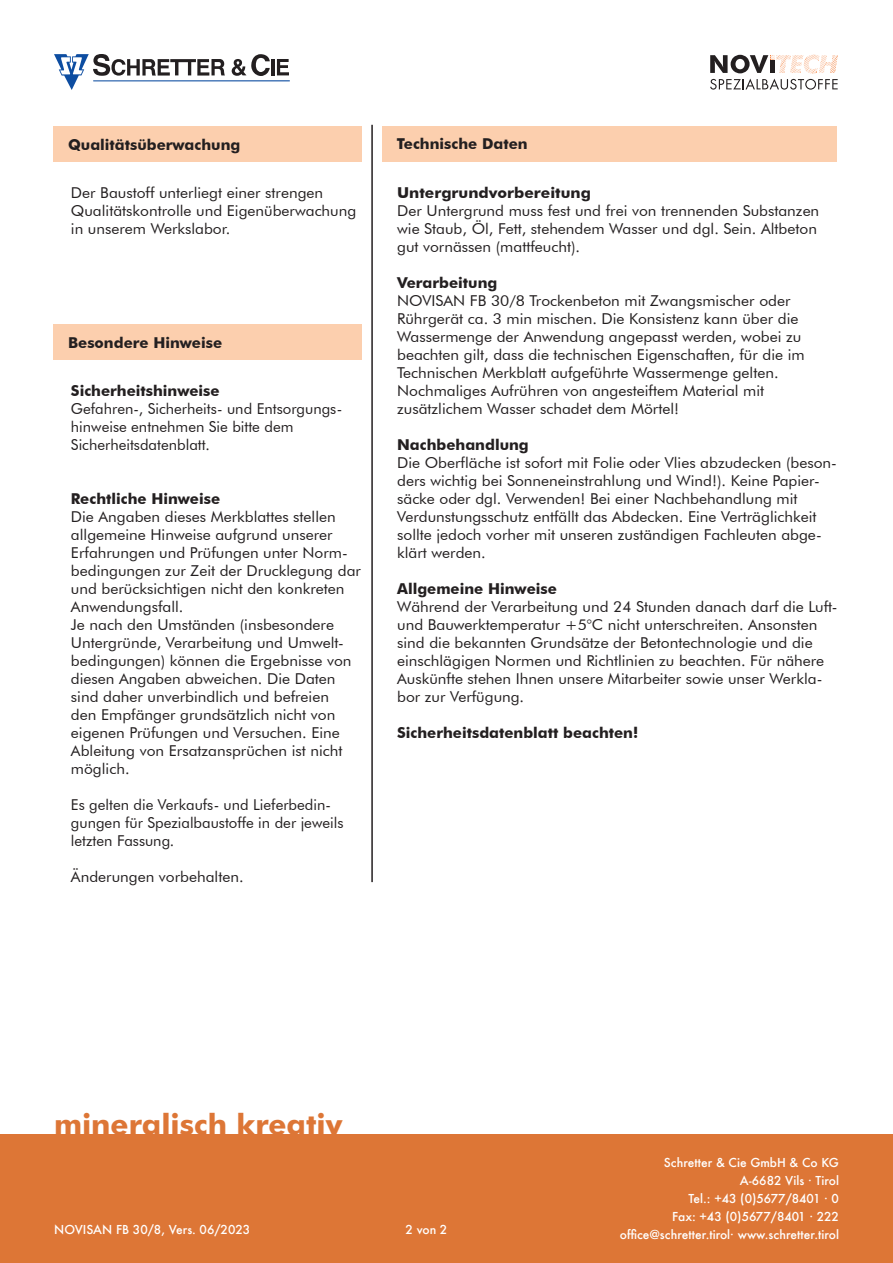
<style>
.page{position:relative;width:893px;height:1263px;background:#fff}
.page>*{position:absolute;margin:0;border:0;box-sizing:border-box;transform-origin:0 0}
.t1{font:700 29.55px "Futura BT";color:#dd7636}
.t2{font:15px/18px "Futura BT";color:#231f20;scale:1.04 1}
.t3{font:15px/18px "Futura BT";color:#231f20}
.t4{font:700 15px "Futura BT";color:#231f20}
.t5{font:700 15px "Futura BT";color:#231f20;scale:1.04 1}
.t6{font:500 12px/18px "Futura";color:#fff;text-align:right}
</style>
<div class="page">
<div style="left:0;top:1134px;width:893px;height:129px;background:#dd7636"></div>
<svg style="left:710px;top:54px;width:128px;height:36px"></svg>
<hr style="left:93px;top:80px;width:197px;height:1px;background:#0d4da1">
<hr style="left:271px;top:59px;width:3px;height:16px;background:#231f20">
<svg style="left:277px;top:59px;width:12px;height:16px"></svg>
<svg style="left:54px;top:54px;width:171px;height:36px"></svg>
<svg style="left:232px;top:54px;width:38px;height:22px"></svg>
<div style="left:54px;top:325px;width:308px;height:35px;background:#fccfae"></div>
<div style="left:54px;top:126px;width:308px;height:36px;background:#fccfae"></div>
<div style="left:383px;top:126px;width:454px;height:35px;background:#fccfae"></div>
<hr style="left:371px;top:125px;width:2px;height:757px;background:#231f20">
<p class="t4" style="left:68px;top:135px;width:174px">Qualitätsüberwachung</p>
<p class="t4" style="left:397px;top:135px;width:132px">Technische Daten</p>
<p class="t2" style="left:71px;top:184px;width:276px">Der Baustoff unterliegt einer strengen<br>Qualitätskontrolle und Eigenüberwachung in unserem Werkslabor.</p>
<p class="t4" style="left:68px;top:334px;width:156px">Besondere Hinweise</p>
<p class="t4" style="left:71px;top:382px;width:150px">Sicherheitshinweise</p>
<p class="t3" style="left:71px;top:400px;width:273px">Gefahren-, Sicherheits- und Entsorgungs&shy;hinweise entnehmen Sie bitte dem</p>
<p class="t3" style="left:71px;top:436px;width:141px">Sicherheitsdatenblatt.</p>
<p class="t4" style="left:71px;top:490px;width:151px">Rechtliche Hinweise</p>
<p class="t2" style="left:71px;top:508px;width:280px">Die Angaben dieses Merkblattes stellen allgemeine Hinweise aufgrund unserer Erfahrungen und Prüfungen unter Norm&shy;bedingungen zur Zeit der Drucklegung dar und berücksichtigen nicht den konkreten Anwendungsfall.</p>
<p class="t2" style="left:71px;top:616px;width:264px">Je nach den Umständen (insbesondere<br>Untergründe, Verarbeitung und Umwelt-</p>
<p class="t2" style="left:71px;top:652px;width:271px">bedingungen) können die Ergebnisse von diesen Angaben abweichen. Die Daten sind daher unverbindlich und befreien den Empfänger grundsätzlich nicht von eigenen Prüfungen und Versuchen. Eine Ableitung von Ersatzansprüchen ist nicht möglich.</p>
<p class="t3" style="left:71px;top:796px;width:274px">Es gelten die Verkaufs- und Lieferbedin&shy;gungen für Spezialbaustoffe in der jeweils letzten Fassung.</p>
<p class="t2" style="left:71px;top:868px;width:168px">Änderungen vorbehalten.</p>
<p class="t5" style="left:397px;top:184px;width:188px">Untergrundvorbereitung</p>
<p class="t2" style="left:397px;top:202px;width:407px">Der Untergrund muss fest und frei von trennenden Substanzen wie Staub, Öl, Fett, stehendem Wasser und dgl. Sein. Altbeton gut vornässen (mattfeucht).</p>
<p class="t4" style="left:397px;top:274px;width:102px">Verarbeitung</p>
<p class="t2" style="left:397px;top:292px;width:380px">NOVISAN FB 30/8 Trockenbeton mit Zwangsmischer oder</p>
<p class="t2" style="left:397px;top:310px;width:387px">Rührgerät ca. 3 min mischen. Die Konsistenz kann über die</p>
<p class="t2" style="left:397px;top:328px;width:393px">Wassermenge der Anwendung angepasst werden, wobei zu beachten gilt, dass die technischen Eigenschaften, für die im<br>Technischen Merkblatt aufgeführte Wassermenge gelten.</p>
<p class="t2" style="left:397px;top:382px;width:354px">Nochmaliges Aufrühren von angesteiftem Material mit</p>
<p class="t2" style="left:397px;top:400px;width:273px">zusätzlichem Wasser schadet dem Mörtel!</p>
<p class="t4" style="left:397px;top:436px;width:133px">Nachbehandlung</p>
<p class="t2" style="left:397px;top:454px;width:424px">Die Oberfläche ist sofort mit Folie oder Vlies abzudecken (beson&shy;ders wichtig bei Sonneneinstrahlung und Wind!). Keine Papier&shy;säcke oder dgl. Verwenden! Bei einer Nachbehandlung mit Verdunstungsschutz entfällt das Abdecken. Eine Verträglichkeit sollte jedoch vorher mit unseren zuständigen Fachleuten abge&shy;klärt werden.</p>
<p class="t4" style="left:397px;top:580px;width:161px">Allgemeine Hinweise</p>
<p class="t2" style="left:397px;top:598px;width:425px">Während der Verarbeitung und 24 Stunden danach darf die Luft&shy;und Bauwerktemperatur +5°C nicht unterschreiten. Ansonsten sind die bekannten Grundsätze der Betontechnologie und die einschlägigen Normen und Richtlinien zu beachten. Für nähere Auskünfte stehen Ihnen unsere Mitarbeiter sowie unser Werkla&shy;bor zur Verfügung.</p>
<p class="t4" style="left:397px;top:724px;width:243px">Sicherheitsdatenblatt beachten!</p>
<h1 class="t1" style="left:54px;top:1106px;width:290px">mineralisch kreativ</h1>
<p class="t6" style="left:54px;top:1220px;width:198px">NOVISAN FB 30/8, Vers. 06/2023</p>
<p class="t6" style="left:406px;top:1220px;width:43px">2 von 2</p>
<p class="t6" style="left:620px;top:1153px;width:221px">Schretter &amp; Cie GmbH &amp; Co KG<br>A-6682 Vils · Tirol<br>Tel.: +43 (0)5677/8401 · 0<br>Fax: +43 (0)5677/8401 · 222 office@schretter.tirol· www.schretter.tirol</p>
</div>
